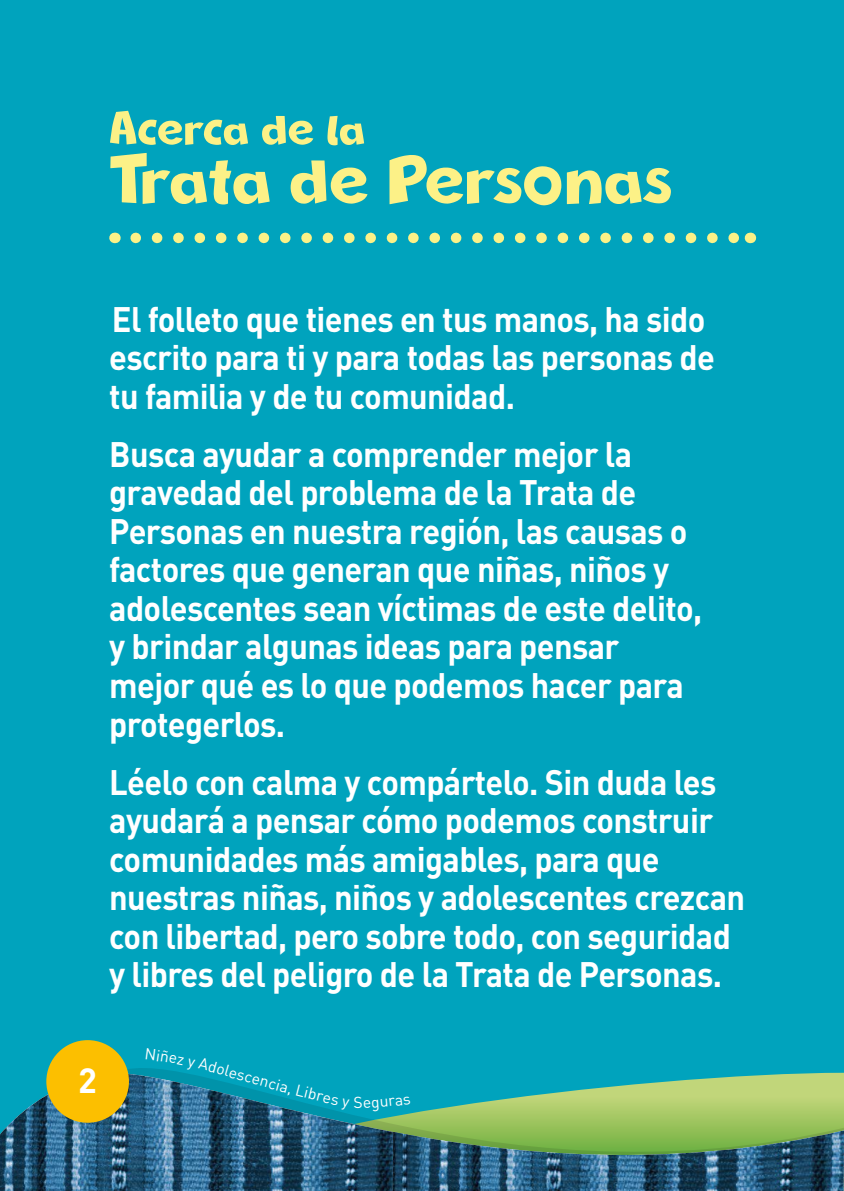
<style>
.page{position:relative;width:844px;height:1191px;background:#fff}
.page>*{position:absolute;margin:0;border:0;box-sizing:border-box;transform-origin:0 0}
.t1{font:78.75px "New Comic BD";letter-spacing:-.01em;color:#fcf187;scale:.96 1}
.t2{font:52.5px "New Comic BD";letter-spacing:-.01em;color:#fcf187;scale:.96 1}
.t3{font:700 35px/38.5px "DIN Pro";letter-spacing:-.02em;color:#fff;scale:.93 1}
.t4{font:700 34.65px "DIN Pro";color:#fff}
.t5{font:15.75px "DIN Pro";color:#fff}
</style>
<div class="page">
<div style="left:0;top:0;width:843px;height:1189px;background:#00a3bd"></div>
<svg style="left:136px;top:233px;width:603px;height:10px"></svg>
<svg style="left:0;top:1045px;width:86px;height:146px"></svg>
<img style="left:0;top:1072px;width:86px;height:64px">
<div style="left:46px;top:1040px;width:83px;height:82px;background:#fcbf00;border-radius:50%"></div>
<svg style="left:86px;top:1045px;width:758px;height:146px"></svg>
<h2 class="t2" style="left:109px;top:102px;width:268px">Acerca de la</h2>
<h1 class="t1" style="left:109px;top:139px;width:588px">Trata de Personas</h1>
<p class="t3" style="left:109px;top:298px;width:652px">El folleto que tienes en tus manos, ha sido escrito para ti y para todas las personas de tu familia y de tu comunidad.</p>
<p class="t3" style="left:109px;top:433px;width:639px">Busca ayudar a comprender mejor la gravedad del problema de la Trata de Personas en nuestra región, las causas o factores que generan que niñas, niños y adolescentes sean víctimas de este delito, y brindar algunas ideas para pensar mejor qué es lo que podemos hacer para protegerlos.</p>
<p class="t3" style="left:109px;top:761px;width:685px">Léelo con calma y compártelo. Sin duda les ayudará a pensar cómo podemos construir comunidades más amigables, para que nuestras niñas, niños y adolescentes crezcan con libertad, pero sobre todo, con seguridad y libres del peligro de la Trata de Personas.</p>
<p class="t4" style="left:78px;top:1057px;width:20px">2</p>
<p class="t5" style="left:220px;top:1057px;width:38px;rotate:16deg">olesc</p>
<p class="t5" style="left:255px;top:1067px;width:43px;rotate:15deg">encia,</p>
<p class="t5" style="left:298px;top:1079px;width:30px;rotate:14deg">Libr</p>
<p class="t5" style="left:353px;top:1091px;width:11px">S</p>
</div>
